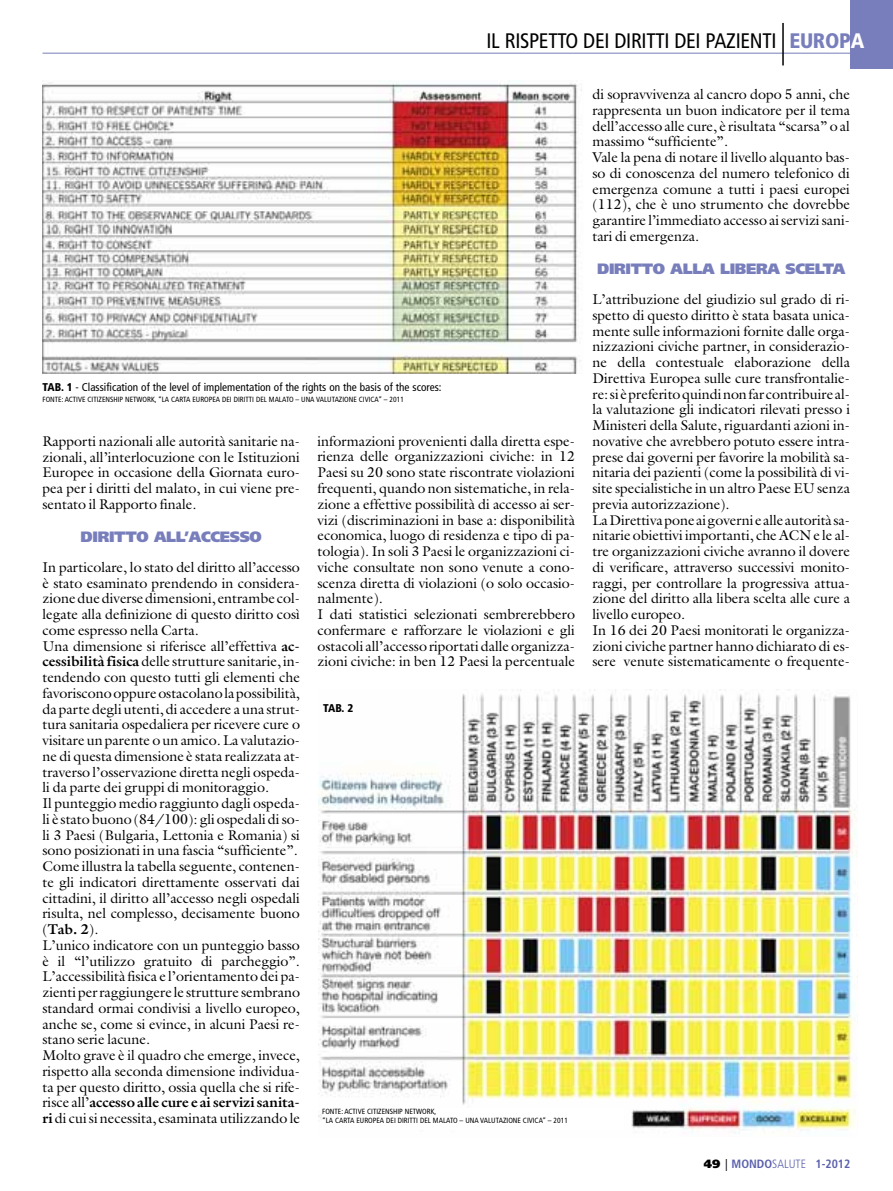
<style>
.page{position:relative;width:893px;height:1191px;background:#fff}
.page>*{position:absolute;margin:0;border:0;box-sizing:border-box;transform-origin:0 0}
.t1{font:condensed 21px "Frutiger";letter-spacing:-.015em;color:#000}
.t2{font:900 15px "Frutiger";letter-spacing:-.02em;color:#777ebb}
.t3{font:14.25px/15.8px "Galliard Std";color:#000}
.t4{font:700 condensed 12px "Frutiger";color:#5a60ad}
.t5{font:condensed 11.25px "Frutiger";color:#000}
.t6{font:900 condensed 11.25px "Frutiger";color:#000}
.t7{font:condensed 7.5px/9px "Frutiger";color:#000}
.s1{font-weight:900;color:#777ebb}
.s2{font-weight:900;color:#fff}
.s3{font-weight:900}
.s4{font-weight:700}
.s5{font-weight:900;font-stretch:normal;color:#000}
.s6{font-weight:300;font-stretch:normal;color:#000}
.s7{font-weight:300}
</style>
<div class="page">
<hr style="left:43px;top:53px;width:850px;height:1px;background:#777ebb">
<hr style="left:782px;top:23px;width:2px;height:42px;background:#000">
<div style="left:850px;top:0;width:43px;height:68px;background:#777ebb"></div>
<img style="left:42px;top:80px;width:540px;height:293px">
<img style="left:319px;top:689px;width:538px;height:445px">
<div style="left:322px;top:1108px;width:301px;height:21px;background:#fff"></div>
<h1 class="t1" style="left:486px;top:32px;width:379px">IL RISPETTO DEI DIRITTI DEI PAZIENTI <span class="s1">EUROP</span><span class="s2">A</span></h1>
<p class="t5" style="left:43px;top:383px;width:401px"><span class="s3">TAB. 1</span> - Classification of the level of implementation of the rights on the basis of the scores:</p>
<p class="t7" style="left:43px;top:395px;width:363px">FONTE: ACTIVE CITIZENSHIP NETWORK, “LA CARTA EUROPEA DEI DIRITTI DEL MALATO – UNA VALUTAZIONE CIVICA” – 2011</p>
<p class="t3" style="left:43px;top:434px;width:259px;text-align:justify">Rapporti nazionali alle autorità sanitarie na&shy;zionali, all’interlocuzione con le Istituzioni Europee in occasione della Giornata euro&shy;pea per i diritti del malato, in cui viene pre&shy;sentato il Rapporto finale.</p>
<p class="t2" style="left:81px;top:531px;width:183px">DIRITTO ALL’ACCESSO</p>
<p class="t3" style="left:43px;top:560px;width:259px">In particolare, lo stato del diritto all’accesso è stato esaminato prendendo in considera&shy;zione due diverse dimensioni, entrambe col&shy;legate alla definizione di questo diritto così come espresso nella Carta.<br>Una dimensione si riferisce all’effettiva <span class="s4">ac&shy;cessibilità fisica</span> delle strutture sanitarie, in&shy;tendendo con questo tutti gli elementi che favoriscono oppure ostacolano la possibilità, da parte degli utenti, di accedere a una strut&shy;tura sanitaria ospedaliera per ricevere cure o visitare un parente o un amico. La valutazio&shy;ne di questa dimensione è stata realizzata at&shy;traverso l’osservazione diretta negli ospeda&shy;li da parte dei gruppi di monitoraggio.<br>Il punteggio medio raggiunto dagli ospeda&shy;li è stato buono (84/100): gli ospedali di so&shy;li 3 Paesi (Bulgaria, Lettonia e Romania) si sono posizionati in una fascia “sufficiente”.<br>Come illustra la tabella seguente, contenen&shy;te gli indicatori direttamente osservati dai cittadini, il diritto all’accesso negli ospedali risulta, nel complesso, decisamente buono (<span class="s4">Tab. 2</span>).<br>L’unico indicatore con un punteggio basso è il “l’utilizzo gratuito di parcheggio”.<br>L’accessibilità fisica e l’orientamento dei pa&shy;zienti per raggiungere le strutture sembrano standard ormai condivisi a livello europeo, anche se, come si evince, in alcuni Paesi re&shy;stano serie lacune.<br>Molto grave è il quadro che emerge, invece, rispetto alla seconda dimensione individua&shy;ta per questo diritto, ossia quella che si rife&shy;risce all’<span class="s4">accesso alle cure e ai servizi sanita&shy;ri</span> di cui si necessita, esaminata utilizzando le</p>
<p class="t3" style="left:317px;top:434px;width:259px">informazioni provenienti dalla diretta espe&shy;rienza delle organizzazioni civiche: in 12<br>Paesi su 20 sono state riscontrate violazioni frequenti, quando non sistematiche, in rela&shy;zione a effettive possibilità di accesso ai ser&shy;vizi (discriminazioni in base a: disponibilità economica, luogo di residenza e tipo di pa&shy;tologia). In soli 3 Paesi le organizzazioni ci&shy;viche consultate non sono venute a cono&shy;scenza diretta di violazioni (o solo occasio&shy;nalmente).<br>I dati statistici selezionati sembrerebbero confermare e rafforzare le violazioni e gli ostacoli all’accesso riportati dalle organizza&shy;zioni civiche: in ben 12 Paesi la percentuale</p>
<p class="t6" style="left:323px;top:703px;width:32px">TAB. 2</p>
<p class="t7" style="left:322px;top:1107px;width:247px">FONTE: ACTIVE CITIZENSHIP NETWORK,<br>“LA CARTA EUROPEA DEI DIRITTI DEL MALATO – UNA VALUTAZIONE CIVICA” – 2011</p>
<p class="t3" style="left:592px;top:88px;width:259px">di sopravvivenza al cancro dopo 5 anni, che rappresenta un buon indicatore per il tema dell’accesso alle cure, è risultata “scarsa” o al massimo “sufficiente”.<br>Vale la pena di notare il livello alquanto bas&shy;so di conoscenza del numero telefonico di emergenza comune a tutti i paesi europei (112), che è uno strumento che dovrebbe garantire l’immediato accesso ai servizi sani&shy;tari di emergenza.</p>
<p class="t2" style="left:597px;top:263px;width:250px">DIRITTO ALLA LIBERA SCELTA</p>
<p class="t3" style="left:592px;top:293px;width:259px">L’attribuzione del giudizio sul grado di ri&shy;spetto di questo diritto è stata basata unica&shy;mente sulle informazioni fornite dalle orga&shy;nizzazioni civiche partner, in considerazio&shy;ne della contestuale elaborazione della Direttiva Europea sulle cure transfrontalie&shy;re: si è preferito quindi non far contribuire al&shy;la valutazione gli indicatori rilevati presso i Ministeri della Salute, riguardanti azioni in&shy;novative che avrebbero potuto essere intra&shy;prese dai governi per favorire la mobilità sa&shy;nitaria dei pazienti (come la possibilità di vi&shy;site specialistiche in un altro Paese EU senza previa autorizzazione).<br>La Direttiva pone ai governi e alle autorità sa&shy;nitarie obiettivi importanti, che ACN e le al&shy;tre organizzazioni civiche avranno il dovere di verificare, attraverso successivi monito&shy;raggi, per controllare la progressiva attua&shy;zione del diritto alla libera scelta alle cure a livello europeo.<br>In 16 dei 20 Paesi monitorati le organizza&shy;zioni civiche partner hanno dichiarato di es&shy;sere venute sistematicamente o frequente-</p>
<p class="t4" style="left:704px;top:1159px;width:148px"><span class="s5">49</span> <span class="s6">|</span> MONDO<span class="s7">SALUTE</span> 1-2012</p>
</div>
